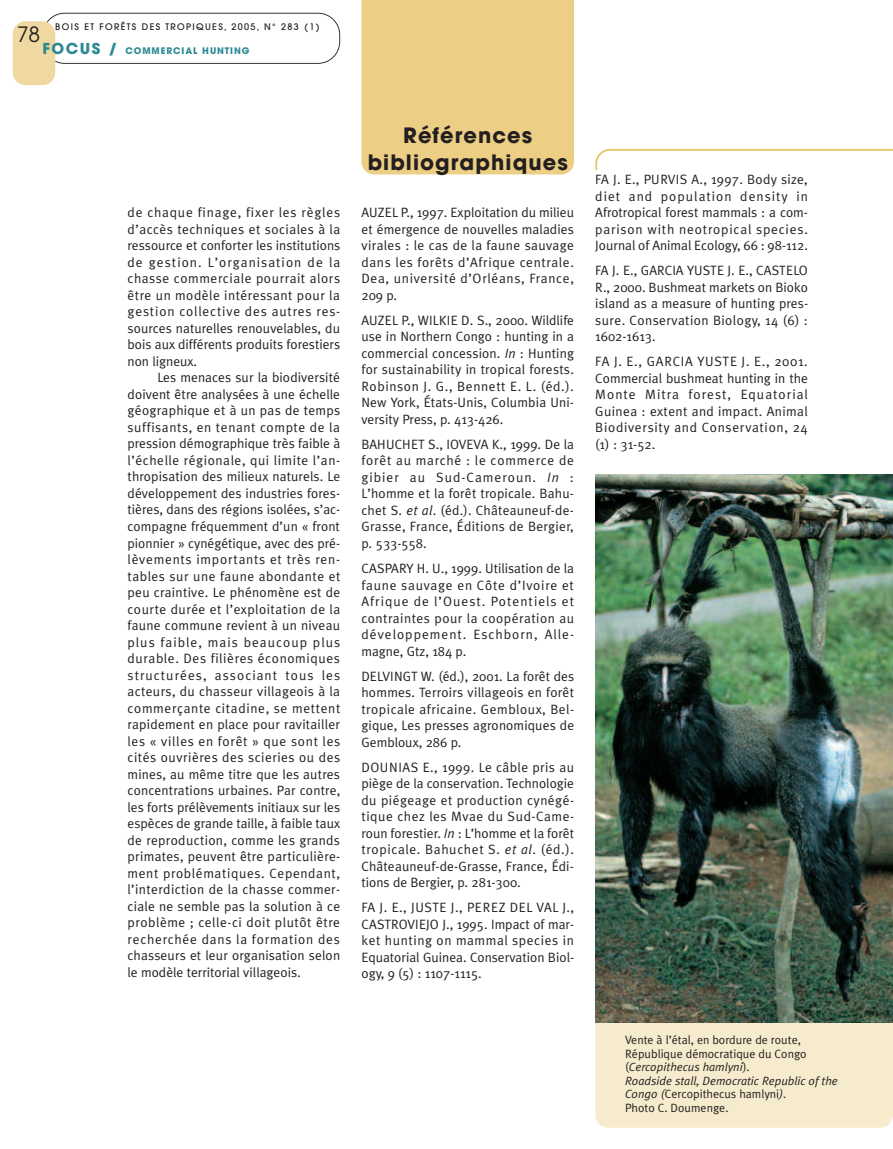
<style>
.page{position:relative;width:893px;height:1149px;background:#fff}
.page>*{position:absolute;margin:0;border:0;box-sizing:border-box;transform-origin:0 0}
.t1{font:700 21px/27px "Avant Garde";letter-spacing:.05em;color:#231f20;text-align:center}
.t2{font:21px "Avant Garde";color:#231f20}
.t3{font:13.5px/16.5px "Meta Plus Normal";letter-spacing:.01em;color:#231f20;text-align:justify}
.t4{font:12px/13.5px "Meta Plus Normal";color:#231f20}
.t5{font:500 9px "Avant Garde";letter-spacing:.15em;color:#231f20}
.t6{font:700 9px "Avant Garde";letter-spacing:.1em;color:#2c8993}
.s1{font-size:15px}
.s2{font-style:italic}
</style>
<div class="page">
<div style="left:361px;top:0;width:213px;height:174px;background:#eccf84"></div>
<svg style="left:46px;top:13px;width:294px;height:51px"></svg>
<div style="left:13px;top:21px;width:42px;height:64px;background:#f0d9a0;border-radius:13px"></div>
<div style="left:595px;top:482px;width:298px;height:645px;background:#f6ebcd;border-radius:13px"></div>
<img style="left:595px;top:474px;width:298px;height:548px">
<h1 class="t2" style="left:17px;top:26px;width:25px">78</h1>
<p class="t5" style="left:55px;top:23px;width:266px">BOIS ET FORÊTS DES TROPIQUES, 2005, N° 283 (1)</p>
<p class="t6" style="left:43px;top:47px;width:208px"><span class="s1">FOCUS /</span> COMMERCIAL HUNTING</p>
<p class="t3" style="left:128px;top:204px;width:214px">de chaque finage, fixer les règles d’accès techniques et sociales à la ressource et conforter les institutions de gestion. L’organisation de la chasse commerciale pourrait alors être un modèle intéressant pour la gestion collective des autres res&shy;sources naturelles renouvelables, du bois aux différents produits forestiers non ligneux.</p>
<p class="t3" style="left:128px;top:369px;width:214px;text-indent:30px">Les menaces sur la biodiversité doivent être analysées à une échelle géographique et à un pas de temps suffisants, en tenant compte de la pression démographique très faible à l’échelle régionale, qui limite l’an&shy;thropisation des milieux naturels. Le développement des industries fores&shy;tières, dans des régions isolées, s’ac&shy;compagne fréquemment d’un « front pionnier » cynégétique, avec des pré&shy;lèvements importants et très ren&shy;tables sur une faune abondante et peu craintive. Le phénomène est de courte durée et l’exploitation de la faune commune revient à un niveau plus faible, mais beaucoup plus durable. Des filières économiques structurées, associant tous les acteurs, du chasseur villageois à la commerçante citadine, se mettent rapidement en place pour ravitailler les « villes en forêt » que sont les cités ouvrières des scieries ou des mines, au même titre que les autres concentrations urbaines. Par contre, les forts prélèvements initiaux sur les espèces de grande taille, à faible taux de reproduction, comme les grands primates, peuvent être particulière&shy;ment problématiques. Cependant, l’interdiction de la chasse commer&shy;ciale ne semble pas la solution à ce problème ; celle-ci doit plutôt être recherchée dans la formation des chasseurs et leur organisation selon le modèle territorial villageois.</p>
<h1 class="t1" style="left:368px;top:125px;width:202px">Références bibliographiques</h1>
<p class="t3" style="left:361px;top:204px;width:214px">AUZEL P., 1997. Exploitation du milieu et émergence de nouvelles maladies virales : le cas de la faune sauvage dans les forêts d’Afrique centrale.<br>Dea, université d’Orléans, France, 209 p.</p>
<p class="t3" style="left:361px;top:312px;width:214px">AUZEL P., WILKIE D. S., 2000. Wildlife use in Northern Congo : hunting in a commercial concession. <span class="s2">In</span> : Hunting for sustainability in tropical forests.<br>Robinson J. G., Bennett E. L. (éd.).<br>New York, États-Unis, Columbia Uni&shy;versity Press, p. 413-426.</p>
<p class="t3" style="left:361px;top:436px;width:214px">BAHUCHET S., IOVEVA K., 1999. De la forêt au marché : le commerce de gibier au Sud-Cameroun. <span class="s2">In</span> :<br>L’homme et la forêt tropicale. Bahu&shy;chet S. <span class="s2">et al</span>. (éd.). Châteauneuf-de-Grasse, France, Éditions de Bergier, p. 533-558.</p>
<p class="t3" style="left:361px;top:560px;width:214px">CASPARY H. U., 1999. Utilisation de la faune sauvage en Côte d’Ivoire et Afrique de l’Ouest. Potentiels et contraintes pour la coopération au développement. Eschborn, Alle&shy;magne, Gtz, 184 p.</p>
<p class="t3" style="left:361px;top:667px;width:214px">DELVINGT W. (éd.), 2001. La forêt des hommes. Terroirs villageois en forêt tropicale africaine. Gembloux, Bel&shy;gique, Les presses agronomiques de Gembloux, 286 p.</p>
<p class="t3" style="left:361px;top:758px;width:214px">DOUNIAS E., 1999. Le câble pris au piège de la conservation. Technologie du piégeage et production cynégé&shy;tique chez les Mvae du Sud-Came&shy;roun forestier. <span class="s2">In</span> : L’homme et la forêt tropicale. Bahuchet S. <span class="s2">et al</span>. (éd.).<br>Châteauneuf-de-Grasse, France, Édi&shy;tions de Bergier, p. 281-300.</p>
<p class="t3" style="left:361px;top:899px;width:214px">FA J. E., JUSTE J., PEREZ DEL VAL J., CASTROVIEJO J., 1995. Impact of mar&shy;ket hunting on mammal species in Equatorial Guinea. Conservation Biol&shy;ogy, 9 (5) : 1107-1115.</p>
<p class="t3" style="left:595px;top:171px;width:214px">FA J. E., PURVIS A., 1997. Body size, diet and population density in Afrotropical forest mammals : a com&shy;parison with neotropical species.<br>Journal of Animal Ecology, 66 : 98-112.</p>
<p class="t3" style="left:595px;top:262px;width:214px">FA J. E., GARCIA YUSTE J. E., CASTELO R., 2000. Bushmeat markets on Bioko island as a measure of hunting pres&shy;sure. Conservation Biology, 14 (6) :<br>1602-1613.</p>
<p class="t3" style="left:595px;top:353px;width:214px">FA J. E., GARCIA YUSTE J. E., 2001.<br>Commercial bushmeat hunting in the Monte Mitra forest, Equatorial Guinea : extent and impact. Animal Biodiversity and Conservation, 24 (1) : 31-52.</p>
<p class="t4" style="left:625px;top:1032px;width:214px">Vente à l’étal, en bordure de route,<br>République démocratique du Congo (<span class="s2">Cercopithecus hamlyni</span>).<br><span class="s2">Roadside stall, Democratic Republic of the<br>Congo (</span>Cercopithecus hamlyni<span class="s2">).<br></span>Photo C. Doumenge.</p>
</div>
